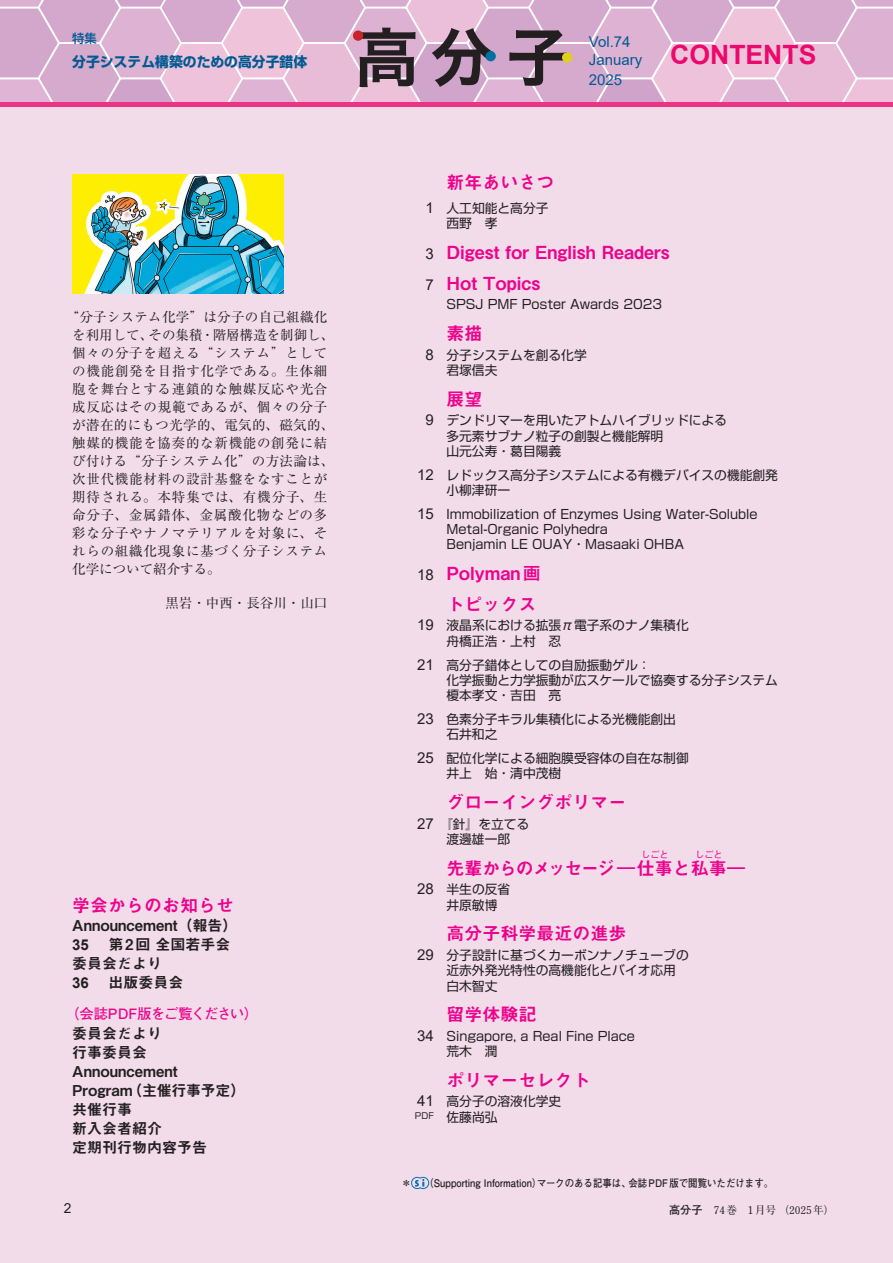
<style>
.page{position:relative;width:893px;height:1263px;background:#fff}
.page>*{position:absolute;margin:0;border:0;box-sizing:border-box;transform-origin:0 0}
.t1{font:700 26.55px "Arial";color:#ec096d}
.t2{font:18px/30.8px "Midashi Go Pro MB31";color:#ed028c}
.t3{font:18px "Midashi Go Pro MB31";letter-spacing:-.075em;color:#ed028c}
.t4{font:15px/19px "Midashi Go Pro MB31";color:#231f20}
.t5{font:15px/18px "Arial";color:#015a92}
.t6{font:700 15px "Arial";color:#231f20}
.t7{font:700 14.25px "Futo Go B101 Pro";letter-spacing:-.025em;color:#ed028c}
.t8{font:700 13.8px "Shin Go Pro";color:#015a92}
.t9{font:13.8px "Arial";color:#231f20}
.t10{font:13.5px/18px "Ryumin Pro";letter-spacing:.055em;color:#231f20}
.t11{font:12.75px/15.3px "Shin Go Pro";color:#231f20}
.t12{font:500 12.3px "Shin Go Pro";color:#015a92}
.t13{font:700 10.65px "Futo Min A101 Pro";color:#231f20}
.t14{font:700 10.5px "Futo Go B101 Pro";color:#231f20}
.t15{font:9px "Midashi Go Pro MB31";color:#ed028c}
.s1{font-family:"Arial";font-size:15px}
.s2{font-family:"Arial";font-size:15px;color:#231f20}
.s3{font-family:"Futo Go B101 Pro";font-size:11.1px}
</style>
<div class="page">
<div style="left:0;top:102px;width:893px;height:1161px;background:#f2dcea"></div>
<svg style="left:0;top:0;width:893px;height:106px"></svg>
<div style="left:353px;top:30px;width:10px;height:11px;background:#c8242b;border-radius:50%"></div>
<div style="left:562px;top:52px;width:10px;height:11px;background:#dfd01f;border-radius:50%"></div>
<svg style="left:411px;top:1177px;width:18px;height:12px"></svg>
<img style="left:72px;top:174px;width:212px;height:119px">
<p class="t12" style="left:72px;top:28px;width:26px">特集</p>
<p class="t8" style="left:72px;top:51px;width:236px">分子システム構築のための高分子錯体</p>
<p class="t10" style="left:72px;top:307px;width:263px;text-indent:-7px">“分子システム化学”は分子の自己組織化を利用して、その集積・階層構造を制御し、個々の分子を超える“システム”としての機能創発を目指す化学である。生体細胞を舞台とする連鎖的な触媒反応や光合成反応はその規範であるが、個々の分子が潜在的にもつ光学的、電気的、磁気的、触媒的機能を協奏的な新機能の創発に結び付ける“分子システム化”の方法論は、次世代機能材料の設計基盤をなすことが期待される。本特集では、有機分子、生命分子、金属錯体、金属酸化物などの多彩な分子やナノマテリアルを対象に、それらの組織化現象に基づく分子システム化学について紹介する。</p>
<p class="t10" style="left:165px;top:593px;width:163px">黒岩・中西・長谷川・山口</p>
<h2 class="t2" style="left:72px;top:887px;width:164px">学会からのお知らせ</h2>
<p class="t4" style="left:72px;top:914px;width:167px">Announcement（報告）</p>
<p class="t6" style="left:72px;top:934px;width:18px">35</p>
<p class="t4" style="left:72px;top:933px;width:160px;text-indent:36px">第2回全国若手会委員会だより</p>
<p class="t6" style="left:72px;top:972px;width:18px">36</p>
<p class="t4" style="left:108px;top:971px;width:76px">出版委員会</p>
<p class="t7" style="left:65px;top:1002px;width:195px">（会誌PDF版をご覧ください）</p>
<p class="t4" style="left:72px;top:1022px;width:175px">委員会だより<br>行事委員会<br>Announcement<br>Program（主催行事予定）共催行事<br>新入会者紹介<br>定期刊行物内容予告</p>
<p class="t5" style="left:589px;top:33px;width:55px">Vol.74<br>January</p>
<p class="t5" style="left:589px;top:71px;width:35px">2025</p>
<h1 class="t1" style="left:670px;top:36px;width:148px">CONTENTS</h1>
<h2 class="t2" style="left:446px;top:165px;width:109px">新年あいさつ</h2>
<p class="t11" style="left:446px;top:199px;width:104px;text-indent:-21px"><span class="s1">1</span> 人工知能と高分子西野　孝</p>
<h2 class="t2" style="left:425px;top:235px;width:246px"><span class="s2">3</span> Digest for English Readers<br><span class="s2">7</span> Hot Topics</h2>
<p class="t11" style="left:446px;top:295px;width:217px">SPSJ PMF Poster Awards 2023</p>
<h2 class="t2" style="left:446px;top:316px;width:37px">素描</h2>
<p class="t11" style="left:446px;top:346px;width:142px;text-indent:-21px"><span class="s1">8</span> 分子システムを創る化学君塚信夫</p>
<h2 class="t2" style="left:446px;top:381px;width:37px">展望</h2>
<p class="t11" style="left:446px;top:411px;width:282px;text-indent:-21px"><span class="s1">9</span> デンドリマーを用いたアトムハイブリッドによる多元素サブナノ粒子の創製と機能解明<br>山元公寿・葛目陽義</p>
<p class="t11" style="left:446px;top:466px;width:333px;text-indent:-29px"><span class="s1">12</span> レドックス高分子システムによる有機デバイスの機能創発小柳津研一</p>
<p class="t11" style="left:446px;top:505px;width:312px;text-indent:-29px"><span class="s1">15</span> Immobilization of Enzymes Using Water-Soluble<br>Metal-Organic Polyhedra<br>Benjamin LE OUAY・Masaaki OHBA</p>
<h2 class="t2" style="left:417px;top:556px;width:125px;text-align:right"><span class="s2">18</span> Polyman画トピックス</h2>
<p class="t11" style="left:446px;top:616px;width:244px;text-indent:-29px"><span class="s1">19</span> 液晶系における拡張π電子系のナノ集積化舟橋正浩・上村　忍</p>
<p class="t11" style="left:446px;top:655px;width:333px;text-indent:-29px"><span class="s1">21</span> 高分子錯体としての自励振動ゲル：<br>化学振動と力学振動が広スケールで協奏する分子システム榎本孝文・吉田　亮</p>
<p class="t11" style="left:446px;top:710px;width:231px;text-indent:-29px"><span class="s1">23</span> 色素分子キラル集積化による光機能創出石井和之</p>
<p class="t11" style="left:446px;top:749px;width:244px;text-indent:-29px"><span class="s1">25</span> 配位化学による細胞膜受容体の自在な制御井上　始・清中茂樹</p>
<h2 class="t2" style="left:446px;top:785px;width:181px">グローイングポリマー</h2>
<p class="t11" style="left:446px;top:815px;width:84px;text-indent:-29px"><span class="s1">27</span> 『針』を立てる渡邊雄一郎</p>
<h2 class="t3" style="left:446px;top:853px;width:300px">先輩からのメッセージ―仕事と私事―</h2>
<p class="t15" style="left:641px;top:847px;width:28px">しごと</p>
<p class="t15" style="left:696px;top:847px;width:28px">しごと</p>
<p class="t11" style="left:446px;top:880px;width:65px;text-indent:-29px"><span class="s1">28</span> 半生の反省井原敏博</p>
<h2 class="t2" style="left:446px;top:916px;width:181px">高分子科学最近の進歩</h2>
<p class="t11" style="left:446px;top:946px;width:244px;text-indent:-29px"><span class="s1">29</span> 分子設計に基づくカーボンナノチューブの近赤外発光特性の高機能化とバイオ応用白木智丈</p>
<h2 class="t2" style="left:446px;top:997px;width:91px">留学体験記</h2>
<p class="t11" style="left:446px;top:1027px;width:190px;text-indent:-29px"><span class="s1">34</span> Singapore, a Real Fine Place荒木　潤</p>
<h2 class="t2" style="left:446px;top:1062px;width:145px">ポリマーセレクト</h2>
<p class="t11" style="left:415px;top:1092px;width:148px"><span class="s1">41</span> 高分子の溶液化学史<br><sup>PDF</sup> 佐藤尚弘</p>
<p class="t14" style="left:401px;top:1174px;width:373px">＊ （Supporting Information）マークのある記事は、会誌PDF版で閲覧いただけます。</p>
<p class="t9" style="left:64px;top:1199px;width:9px">2</p>
<p class="t13" style="left:669px;top:1202px;width:167px"><span class="s3">高分子　</span>74巻　1月号　（2025年）</p>
</div>
